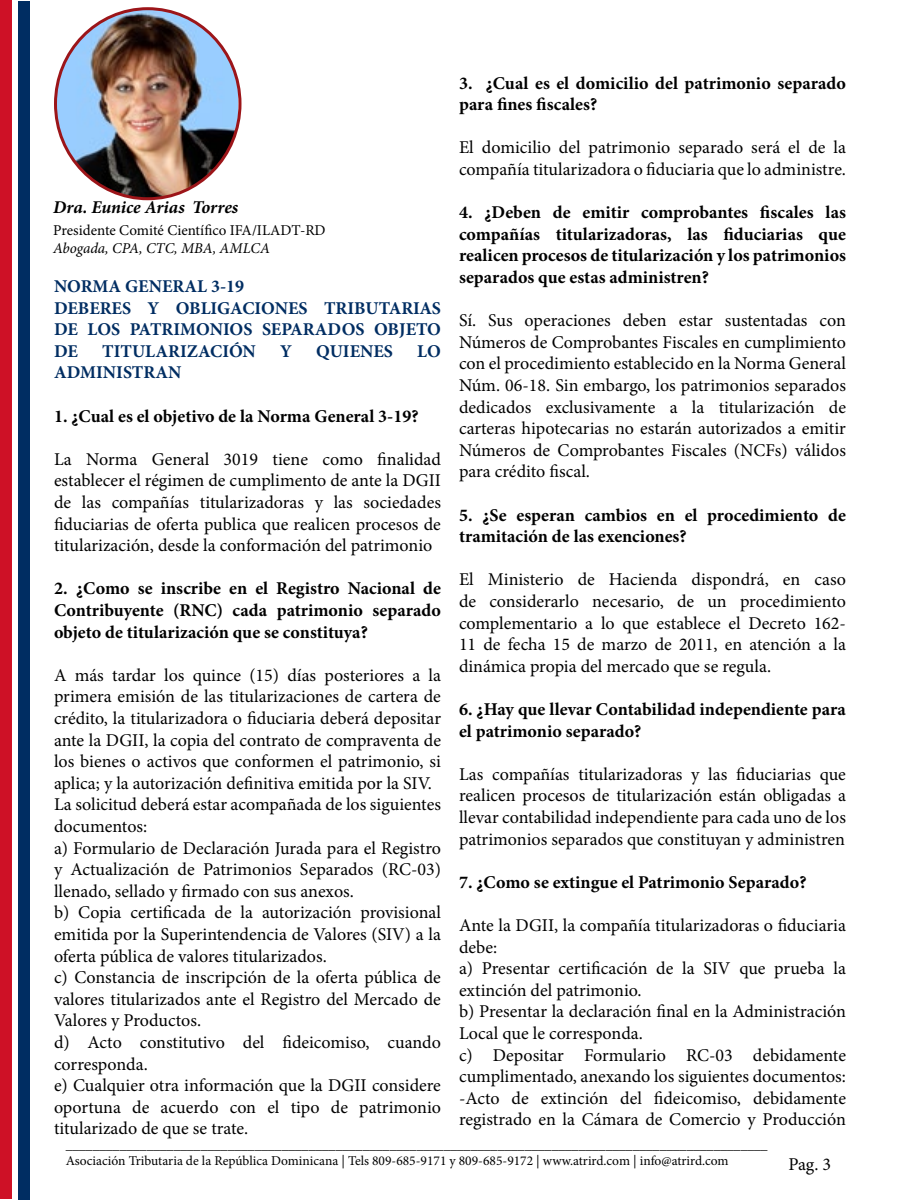
<style>
.page{position:relative;width:900px;height:1200px;background:#fff}
.page>*{position:absolute;margin:0;border:0;box-sizing:border-box;transform-origin:0 0}
.t1{font:18px/21.6px "Minion Pro";color:#000;text-align:justify}
.t2{font:700 18px/21.6px "Minion Pro";color:#000}
.t3{font:700 18px/21.6px "Minion Pro";color:#002d62}
.t4{font:italic 700 18px "Minion Pro";letter-spacing:-.005em;color:#000}
.t5{font:15px "Minion Pro";color:#000}
.t6{font:italic 15px "Minion Pro";color:#000}
.t7{font:13.5px/16.2px "Minion Pro";color:#000}
</style>
<div class="page">
<div style="left:0;top:0;width:11px;height:1198px;background:#ce1126"></div>
<div style="left:18px;top:1px;width:12px;height:1198px;background:#002d62"></div>
<img style="left:56px;top:9px;width:182px;height:190px">
<p class="t4" style="left:53px;top:195px;width:187px">Dra. Eunice Arias Torres</p>
<p class="t5" style="left:53px;top:220px;width:274px">Presidente Comité Científico IFA/ILADT-RD</p>
<p class="t6" style="left:53px;top:238px;width:218px">Abogada, CPA, CTC, MBA, AMLCA</p>
<p class="t3" style="left:54px;top:275px;width:389px">NORMA GENERAL 3-19<br>DEBERES Y OBLIGACIONES TRIBUTARIAS<br>DE LOS PATRIMONIOS SEPARADOS OBJETO<br>DE</p>
<p class="t3" style="left:102px;top:340px;width:155px">TITULARIZACIÓN</p>
<p class="t3" style="left:280px;top:340px;width:13px">Y</p>
<p class="t3" style="left:316px;top:340px;width:78px">QUIENES</p>
<p class="t3" style="left:417px;top:340px;width:25px">LO</p>
<p class="t3" style="left:54px;top:362px;width:129px">ADMINISTRAN</p>
<p class="t2" style="left:54px;top:405px;width:366px">1. ¿Cual es el objetivo de la Norma General 3-19?</p>
<p class="t1" style="left:54px;top:448px;width:389px">La Norma General 3019 tiene como finalidad establecer el régimen de cumplimento de ante la DGII de las compañías titularizadoras y las sociedades fiduciarias de oferta publica que realicen procesos de titularización, desde la conformación del patrimonio</p>
<p class="t2" style="left:54px;top:578px;width:389px;text-align:justify">2. ¿Como se inscribe en el Registro Nacional de Contribuyente (RNC) cada patrimonio separado objeto de titularización que se constituya?</p>
<p class="t1" style="left:54px;top:664px;width:389px;text-align:left">A más tardar los quince (15) días posteriores a la primera emisión de las titularizaciones de cartera de crédito, la titularizadora o fiduciaria deberá depositar ante la DGII, la copia del contrato de compraventa de los bienes o activos que conformen el patrimonio, si aplica; y la autorización definitiva emitida por la SIV.<br>La solicitud deberá estar acompañada de los siguientes documentos:<br>a) Formulario de Declaración Jurada para el Registro y Actualización de Patrimonios Separados (RC-03) llenado, sellado y firmado con sus anexos.<br>b) Copia certificada de la autorización provisional emitida por la Superintendencia de Valores (SIV) a la oferta pública de valores titularizados.<br>c) Constancia de inscripción de la oferta pública de valores titularizados ante el Registro del Mercado de Valores y Productos.<br>d) Acto constitutivo del fideicomiso, cuando corresponda.<br>e) Cualquier otra información que la DGII considere oportuna de acuerdo con el tipo de patrimonio titularizado de que se trate.</p>
<p class="t2" style="left:459px;top:72px;width:388px">3. ¿Cual es el domicilio del patrimonio separado para fines fiscales?</p>
<p class="t1" style="left:459px;top:137px;width:389px">El domicilio del patrimonio separado será el de la compañía titularizadora o fiduciaria que lo administre.</p>
<p class="t2" style="left:459px;top:202px;width:389px;text-align:justify">4. ¿Deben de emitir comprobantes fiscales las compañías titularizadoras, las fiduciarias que realicen procesos de titularización y los patrimonios separados que estas administren?</p>
<p class="t1" style="left:459px;top:310px;width:389px">Sí. Sus operaciones deben estar sustentadas con Números de Comprobantes Fiscales en cumplimiento con el procedimiento establecido en la Norma General Núm. 06-18. Sin embargo, los patrimonios separados dedicados exclusivamente a la titularización de carteras hipotecarias no estarán autorizados a emitir Números de Comprobantes Fiscales (NCFs) válidos para crédito fiscal.</p>
<p class="t2" style="left:459px;top:504px;width:388px">5. ¿Se esperan cambios en el procedimiento de tramitación de las exenciones?</p>
<p class="t1" style="left:459px;top:569px;width:389px">El Ministerio de Hacienda dispondrá, en caso de considerarlo necesario, de un procedimiento complementario a lo que establece el Decreto 162- 11 de fecha 15 de marzo de 2011, en atención a la dinámica propia del mercado que se regula.</p>
<p class="t2" style="left:459px;top:698px;width:388px">6. ¿Hay que llevar Contabilidad independiente para el patrimonio separado?</p>
<p class="t1" style="left:459px;top:763px;width:388px">Las compañías titularizadoras y las fiduciarias que realicen procesos de titularización están obligadas a llevar contabilidad independiente para cada uno de los patrimonios separados que constituyan y administren</p>
<p class="t2" style="left:459px;top:871px;width:349px">7. ¿Como se extingue el Patrimonio Separado?</p>
<p class="t1" style="left:459px;top:915px;width:389px;text-align:left">Ante la DGII, la compañía titularizadoras o fiduciaria debe:<br>a) Presentar certificación de la SIV que prueba la extinción del patrimonio.<br>b) Presentar la declaración final en la Administración Local que le corresponda.<br>c) Depositar Formulario RC-03 debidamente cumplimentado, anexando los siguientes documentos: -Acto de extinción del fideicomiso, debidamente registrado en la Cámara de Comercio y Producción</p>
<p class="t7" style="left:66px;top:1136px;width:703px">________________________________________________________________________________________________________<br>Asociación Tributaria de la República Dominicana | Tels 809-685-9171 y 809-685-9172 | www.atrird.com | info@atrird.com</p>
<p class="t1" style="left:788px;top:1154px;width:44px">Pag. 3</p>
</div>
